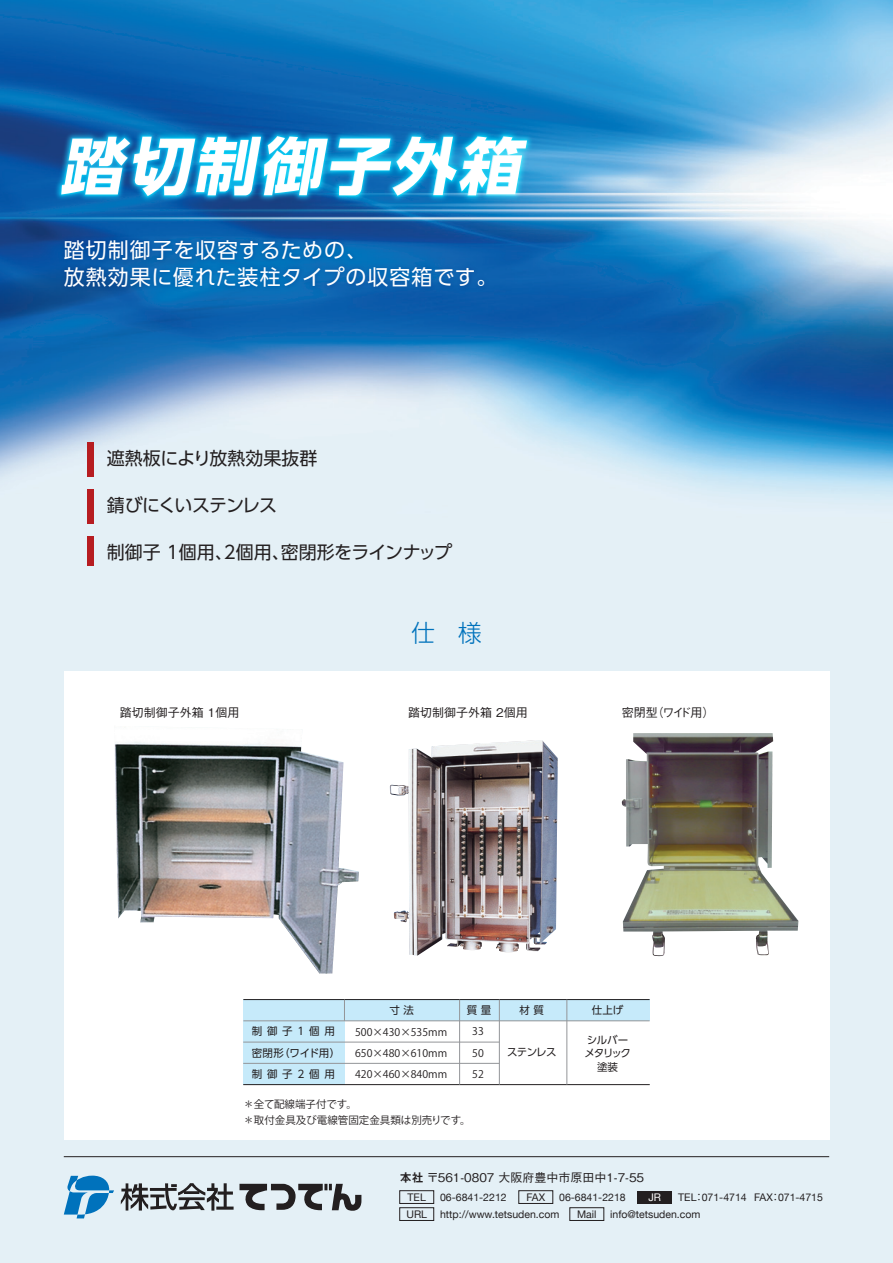
<style>
.page{position:relative;width:893px;height:1263px;background:#fff}
.page>*{position:absolute;margin:0;border:0;box-sizing:border-box;transform-origin:0 0}
.t1{font:italic 700 62.1px "UD Shin Go Pro";color:#fff}
.t2{font:300 24px "UD Shin Go Pro";color:#0072bc}
.t3{font:21px/27px "UD Shin Go Pro";letter-spacing:.04em;color:#fff}
.t4{font:18px "UD Shin Go Pro";color:#231f20}
.t5{font:18px "UD Shin Go Pro";letter-spacing:-.06em;color:#231f20}
.t6{font:500 12px "Gothic BBB Pro";color:#231f20}
.t7{font:10.5px "Helvetica Neue";color:#231f20}
.t8{font:10.5px/21.3px "Koz Go Pro";color:#231f20;text-align:justify}
.t9{font:10.5px/21.3px "UD Shin Go Pro";letter-spacing:.455em;color:#231f20}
.t10{font:10.5px "UD Shin Go Pro";color:#231f20}
.t11{font:10.5px/13.5px "UD Shin Go Pro";letter-spacing:-.06em;color:#231f20;text-align:center}
.t12{font:10.5px "Helvetica Neue";color:#fff}
.s1{font-family:"Midashi Go Pro MB31";font-weight:400}
.s2{font-family:"Koz Go Pro"}
</style>
<div class="page">
<img style="left:0;top:0;width:893px;height:1263px">
<svg style="left:121px;top:1183px;width:240px;height:28px;background:#93989c"></svg>
<svg style="left:64px;top:1175px;width:50px;height:43px;background:#69acd6"></svg>
<hr style="left:64px;top:1156px;width:765px;height:1px;background:#231f20">
<div style="left:399px;top:1207px;width:35px;height:14px;border:1px solid #231f20"></div>
<div style="left:399px;top:1190px;width:35px;height:14px;border:1px solid #231f20"></div>
<div style="left:519px;top:1190px;width:34px;height:14px;border:1px solid #231f20"></div>
<div style="left:638px;top:1191px;width:34px;height:12px;background:#231f20"></div>
<div style="left:570px;top:1207px;width:34px;height:14px;border:1px solid #231f20"></div>
<img style="left:57px;top:233px;width:437px;height:66px">
<img style="left:50px;top:127px;width:490px;height:93px">
<img style="left:54px;top:132px;width:482px;height:84px">
<svg style="left:61px;top:136px;width:466px;height:60px;background:#0fbbe6"></svg>
<div style="left:88px;top:443px;width:6px;height:34px;background:#b61c20"></div>
<div style="left:88px;top:490px;width:6px;height:34px;background:#b61c20"></div>
<div style="left:88px;top:536px;width:6px;height:30px;background:#b61c20"></div>
<div style="left:64px;top:671px;width:765px;height:469px;background:#fff"></div>
<div style="left:243px;top:1021px;width:101px;height:63px;background:#c6eafa"></div>
<div style="left:243px;top:999px;width:407px;height:22px;background:#c6eafa"></div>
<hr style="left:243px;top:1042px;width:256px;height:1px;background:#939598">
<hr style="left:243px;top:1063px;width:256px;height:1px;background:#939598">
<hr style="left:243px;top:1084px;width:407px;height:1px;background:#231f20">
<hr style="left:243px;top:1020px;width:407px;height:1px;background:#939598">
<hr style="left:243px;top:999px;width:407px;height:1px;background:#231f20">
<img style="left:114px;top:742px;width:245px;height:231px">
<img style="left:390px;top:740px;width:168px;height:215px">
<hr style="left:459px;top:999px;width:1px;height:85px;background:#939598">
<hr style="left:499px;top:999px;width:1px;height:85px;background:#939598">
<hr style="left:567px;top:999px;width:1px;height:85px;background:#939598">
<svg style="left:344px;top:999px;width:1px;height:21px"></svg>
<img style="left:622px;top:733px;width:176px;height:223px">
<h1 class="t1" style="left:60px;top:115px;width:479px">踏切制御子外箱</h1>
<h3 class="t3" style="left:64px;top:236px;width:435px">踏切制御子を収容するための、<br>放熱効果に優れた装柱タイプの収容箱です。</h3>
<h3 class="t4" style="left:107px;top:444px;width:212px">遮熱板により放熱効果抜群</h3>
<h3 class="t5" style="left:107px;top:490px;width:172px">錆びにくいステンレス</h3>
<h3 class="t4" style="left:107px;top:537px;width:347px">制御子 1個用、2個用、密閉形をラインナップ</h3>
<h2 class="t2" style="left:411px;top:613px;width:72px">仕 様</h2>
<p class="t6" style="left:120px;top:703px;width:121px">踏切制御子外箱 1個用</p>
<p class="t6" style="left:408px;top:703px;width:121px">踏切制御子外箱 2個用</p>
<p class="t6" style="left:622px;top:703px;width:94px">密閉型（ワイド用）</p>
<p class="t10" style="left:389px;top:1001px;width:26px">寸 法</p>
<p class="t10" style="left:467px;top:1002px;width:26px">質 量</p>
<p class="t10" style="left:519px;top:1002px;width:26px">材 質</p>
<p class="t10" style="left:507px;top:1043px;width:51px">ステンレス</p>
<p class="t9" style="left:252px;top:1020px;width:90px">制御子1個用密閉形（ワイド用）制御子2個用</p>
<p class="t8" style="left:355px;top:1021px;width:94px">500×430×535mm 650×480×610mm 420×460×840mm</p>
<p class="t8" style="left:472px;top:1021px;width:13px">33<br>50<br>52</p>
<p class="t8" style="left:243px;top:1096px;width:229px;line-height:15.9px">＊全て配線端子付です。<br>＊取付金具及び電線管固定金具類は別売りです。</p>
<p class="t10" style="left:592px;top:1002px;width:33px">仕上げ</p>
<p class="t11" style="left:584px;top:1033px;width:48px">シルバーメタリック塗装</p>
<p class="t6" style="left:400px;top:1168px;width:246px"><span class="s1">本社</span> 〒561-0807 大阪府豊中市原田中1-7-55</p>
<p class="t7" style="left:408px;top:1189px;width:20px">TEL</p>
<p class="t7" style="left:440px;top:1189px;width:68px">06-6841-2212</p>
<p class="t7" style="left:526px;top:1189px;width:20px">FAX</p>
<p class="t7" style="left:559px;top:1189px;width:68px">06-6841-2218</p>
<p class="t12" style="left:648px;top:1189px;width:14px">JR</p>
<p class="t7" style="left:678px;top:1189px;width:146px">TEL<span class="s2">：</span>071-4714 FAX<span class="s2">：</span>071-4715</p>
<p class="t7" style="left:577px;top:1206px;width:21px">Mail</p>
<p class="t7" style="left:610px;top:1206px;width:92px">info@tetsuden.com</p>
<p class="t7" style="left:406px;top:1206px;width:155px">URL http://www.tetsuden.com</p>
</div>
